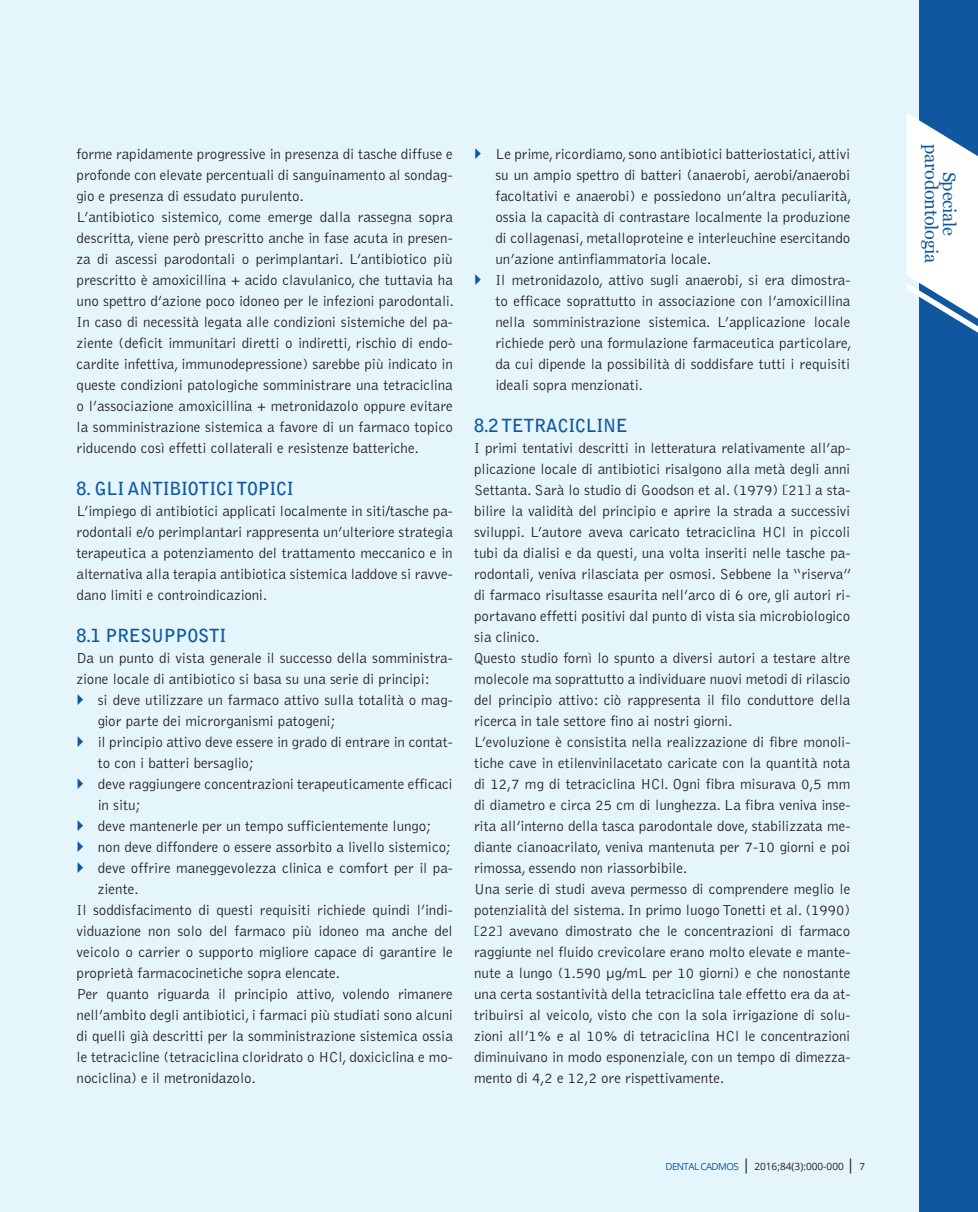
<style>
.page{position:relative;width:978px;height:1212px;background:#e4f5fb}
.page>*{position:absolute;margin:0;border:0;box-sizing:border-box;transform-origin:0 0}
.t1{font:700 18px "Bell Gothic Std";letter-spacing:-.015em;color:#0f589f}
.t2{font:18px/18px "Georgia";letter-spacing:-.01em;color:#0f589f;text-align:center}
.t3{font:300 15px/21px "Bell Gothic Std";color:#231f20}
.t4{font:10.05px "Open Sans";color:#231f20}
.s1{font-size:9.75px;color:#0f589f}
.s2{font-size:15.15px}
.s3{font-size:9.75px}
</style>
<div class="page">
<div style="left:919px;top:0;width:59px;height:1212px;background:#0f589f"></div>
<svg style="left:907px;top:113px;width:71px;height:220px"></svg>
<p class="t3" style="left:77px;top:144px;width:379px">forme rapidamente progressive in presenza di tasche diffuse e profonde con elevate percentuali di sanguinamento al sondag&shy;gio e presenza di essudato purulento.<br>L’antibiotico sistemico, come emerge dalla rassegna sopra descritta, viene però prescritto anche in fase acuta in presen&shy;za di ascessi parodontali o perimplantari. L’antibiotico più prescritto è amoxicillina + acido clavulanico, che tuttavia ha uno spettro d’azione poco idoneo per le infezioni parodontali.<br>In caso di necessità legata alle condizioni sistemiche del pa&shy;ziente (deficit immunitari diretti o indiretti, rischio di endo&shy;cardite infettiva, immunodepressione) sarebbe più indicato in queste condizioni patologiche somministrare una tetraciclina o l’associazione amoxicillina + metronidazolo oppure evitare la somministrazione sistemica a favore di un farmaco topico riducendo così effetti collaterali e resistenze batteriche.</p>
<p class="t1" style="left:77px;top:478px;width:219px">8. GLI ANTIBIOTICI TOPICI</p>
<p class="t3" style="left:77px;top:501px;width:378px;text-align:justify">L’impiego di antibiotici applicati localmente in siti/tasche pa&shy;rodontali e/o perimplantari rappresenta un’ulteriore strategia terapeutica a potenziamento del trattamento meccanico e in alternativa alla terapia antibiotica sistemica laddove si ravve&shy;dano limiti e controindicazioni.</p>
<p class="t1" style="left:77px;top:625px;width:151px">8.1 PRESUPPOSTI</p>
<p class="t3" style="left:77px;top:648px;width:378px">Da un punto di vista generale il successo della somministra&shy;zione locale di antibiotico si basa su una serie di principi:</p>
<p class="t3" style="left:98px;top:690px;width:357px">si deve utilizzare un farmaco attivo sulla totalità o mag-</p>
<p class="t3" style="left:98px;top:711px;width:239px">gior parte dei microrganismi patogeni;</p>
<p class="t3" style="left:98px;top:732px;width:357px">il principio attivo deve essere in grado di entrare in contat-</p>
<p class="t3" style="left:98px;top:753px;width:158px">to con i batteri bersaglio;</p>
<p class="t3" style="left:98px;top:774px;width:357px">deve raggiungere concentrazioni terapeuticamente efficaci</p>
<p class="t3" style="left:98px;top:795px;width:44px">in situ;</p>
<p class="t3" style="left:98px;top:816px;width:335px">deve mantenerle per un tempo sufficientemente lungo;</p>
<p class="t3" style="left:98px;top:837px;width:355px">non deve diffondere o essere assorbito a livello sistemico;</p>
<p class="t3" style="left:98px;top:858px;width:357px">deve offrire maneggevolezza clinica e comfort per il pa-</p>
<p class="t3" style="left:98px;top:879px;width:42px">ziente.</p>
<p class="t3" style="left:77px;top:900px;width:378px">Il soddisfacimento di questi requisiti richiede quindi l’indi-</p>
<p class="t3" style="left:77px;top:921px;width:378px">viduazione non solo del farmaco più idoneo ma anche del</p>
<p class="t3" style="left:77px;top:942px;width:378px">veicolo o carrier o supporto migliore capace di garantire le</p>
<p class="t3" style="left:77px;top:963px;width:265px">proprietà farmacocinetiche sopra elencate.</p>
<p class="t3" style="left:77px;top:984px;width:378px">Per quanto riguarda il principio attivo, volendo rimanere</p>
<p class="t3" style="left:77px;top:1005px;width:378px">nell’ambito degli antibiotici, i farmaci più studiati sono alcuni</p>
<p class="t3" style="left:77px;top:1026px;width:378px">di quelli già descritti per la somministrazione sistemica ossia</p>
<p class="t3" style="left:77px;top:1047px;width:378px">le tetracicline (tetraciclina cloridrato o HCl, doxiciclina e mo-</p>
<p class="t3" style="left:77px;top:1068px;width:181px">nociclina) e il metronidazolo.</p>
<p class="t3" style="left:495px;top:144px;width:358px">Le prime, ricordiamo, sono antibiotici batteriostatici, attivi su un ampio spettro di batteri (anaerobi, aerobi/anaerobi facoltativi e anaerobi) e possiedono un’altra peculiarità, ossia la capacità di contrastare localmente la produzione di collagenasi, metalloproteine e interleuchine esercitando un’azione antinfiammatoria locale.<br>Il metronidazolo, attivo sugli anaerobi, si era dimostra&shy;to efficace soprattutto in associazione con l’amoxicillina nella somministrazione sistemica. L’applicazione locale richiede però una formulazione farmaceutica particolare, da cui dipende la possibilità di soddisfare tutti i requisiti ideali sopra menzionati.</p>
<p class="t1" style="left:474px;top:415px;width:155px">8.2 TETRACICLINE</p>
<p class="t3" style="left:474px;top:438px;width:379px">I primi tentativi descritti in letteratura relativamente all’ap&shy;plicazione locale di antibiotici risalgono alla metà degli anni Settanta. Sarà lo studio di Goodson et al. (1979) [21] a sta&shy;bilire la validità del principio e aprire la strada a successivi sviluppi. L’autore aveva caricato tetraciclina HCl in piccoli tubi da dialisi e da questi, una volta inseriti nelle tasche pa&shy;rodontali, veniva rilasciata per osmosi. Sebbene la “riserva” di farmaco risultasse esaurita nell’arco di 6 ore, gli autori ri&shy;portavano effetti positivi dal punto di vista sia microbiologico sia clinico.<br>Questo studio fornì lo spunto a diversi autori a testare altre molecole ma soprattutto a individuare nuovi metodi di rilascio del principio attivo: ciò rappresenta il filo conduttore della ricerca in tale settore fino ai nostri giorni.<br>L’evoluzione è consistita nella realizzazione di fibre monoli&shy;tiche cave in etilenvinilacetato caricate con la quantità nota di 12,7 mg di tetraciclina HCl. Ogni fibra misurava 0,5 mm di diametro e circa 25 cm di lunghezza. La fibra veniva inse&shy;rita all’interno della tasca parodontale dove, stabilizzata me&shy;diante cianoacrilato, veniva mantenuta per 7-10 giorni e poi rimossa, essendo non riassorbibile.<br>Una serie di studi aveva permesso di comprendere meglio le potenzialità del sistema. In primo luogo Tonetti et al. (1990) [22] avevano dimostrato che le concentrazioni di farmaco raggiunte nel fluido crevicolare erano molto elevate e mante&shy;nute a lungo (1.590 µg/mL per 10 giorni) e che nonostante una certa sostantività della tetraciclina tale effetto era da at&shy;tribuirsi al veicolo, visto che con la sola irrigazione di solu&shy;zioni all’1% e al 10% di tetraciclina HCl le concentrazioni diminuivano in modo esponenziale, con un tempo di dimezza&shy;mento di 4,2 e 12,2 ore rispettivamente.</p>
<p class="t4" style="left:666px;top:1159px;width:201px"><span class="s1">DENTAL CADMOS</span> <span class="s2">|</span> 2016;84(3):000-000 <span class="s2">|</span> <span class="s3">7</span></p>
<p class="t2" style="left:958px;top:144px;width:121px;rotate:90deg">Speciale parodontologia</p>
</div>
